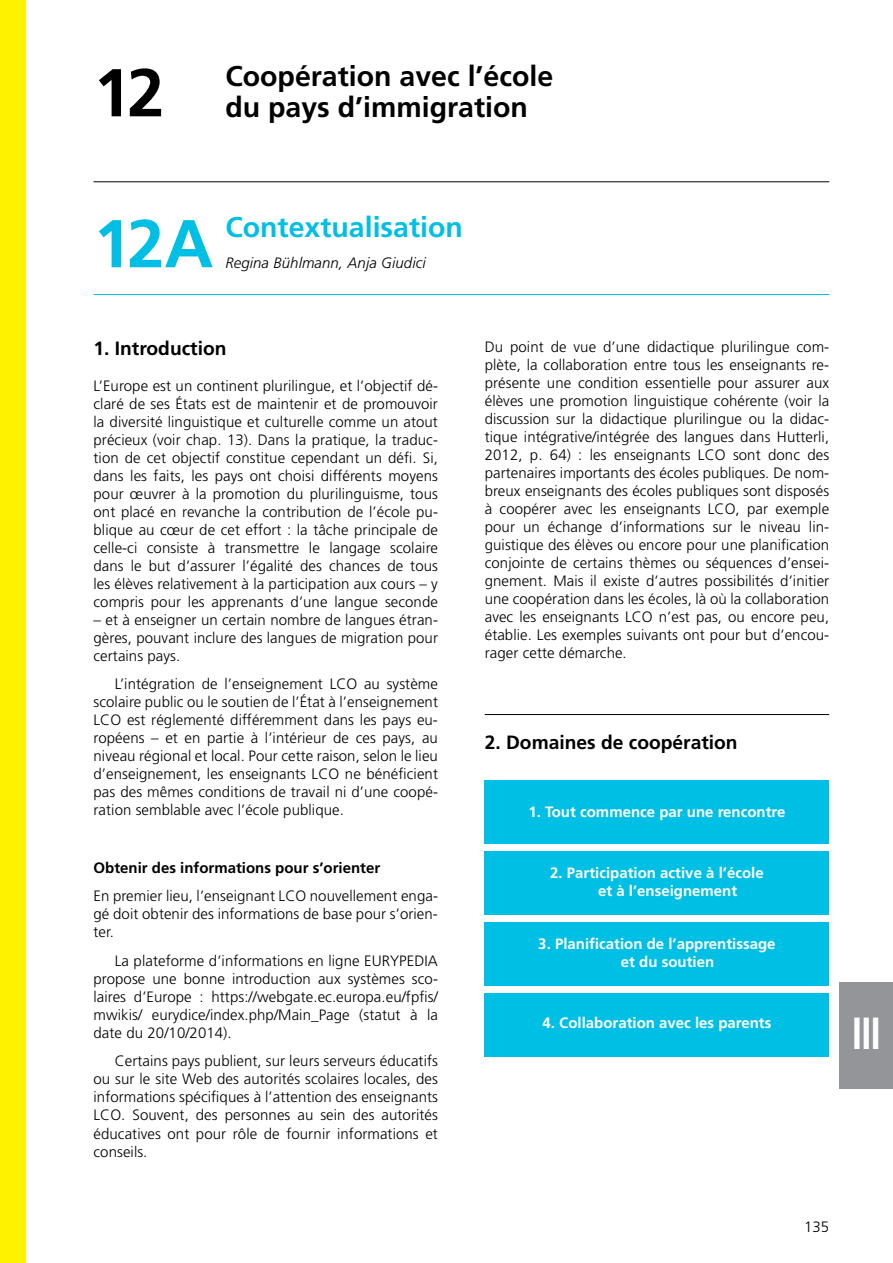
<style>
.page{position:relative;width:893px;height:1263px;background:#fff}
.page>*{position:absolute;margin:0;border:0;box-sizing:border-box;transform-origin:0 0}
.t1{font:700 67.5px "Frutiger";color:#00bfe4}
.t2{font:700 67.5px "Frutiger";color:#000}
.t3{font:700 condensed 45px "Frutiger";color:#fff;scale:.9 1}
.t4{font:700 28.5px "Frutiger";color:#000}
.t5{font:700 28.5px "Frutiger";color:#00bfe4}
.t6{font:700 19.2px "Frutiger LT Pro";color:#000}
.t7{font:300 15px/18px "Frutiger";letter-spacing:.005em;color:#000;text-align:justify}
.t8{font:700 15px/18px "Frutiger";color:#fff}
.t9{font:700 15px "Frutiger";color:#000}
.t10{font:italic 300 15px "Frutiger";letter-spacing:.005em;color:#000}
</style>
<div class="page">
<div style="left:0;top:0;width:26px;height:1263px;background:#fff200"></div>
<hr style="left:485px;top:714px;width:344px;height:1px;background:#000">
<hr style="left:94px;top:181px;width:735px;height:1px;background:#000">
<hr style="left:94px;top:294px;width:735px;height:1px;background:#00bfe4">
<div style="left:485px;top:780px;width:344px;height:63px;background:#00bfe4"></div>
<div style="left:485px;top:851px;width:344px;height:64px;background:#00bfe4"></div>
<div style="left:485px;top:922px;width:344px;height:64px;background:#00bfe4"></div>
<div style="left:485px;top:993px;width:344px;height:64px;background:#00bfe4"></div>
<div style="left:840px;top:982px;width:53px;height:107px;background:#939598"></div>
<h1 class="t2" style="left:94px;top:53px;width:73px">12</h1>
<h3 class="t4" style="left:225px;top:59px;width:329px">Coopération avec l’école</h3>
<h3 class="t4" style="left:225px;top:91px;width:304px">du pays d’immigration</h3>
<h1 class="t1" style="left:94px;top:204px;width:121px">12A</h1>
<h3 class="t5" style="left:225px;top:210px;width:239px">Contextualisation</h3>
<p class="t10" style="left:225px;top:254px;width:202px">Regina Bühlmann, Anja Giudici</p>
<p class="t6" style="left:94px;top:337px;width:134px">1. Introduction</p>
<p class="t7" style="left:94px;top:376px;width:346px">L’Europe est un continent plurilingue, et l’objectif dé&shy;claré de ses États est de maintenir et de promouvoir la diversité linguistique et culturelle comme un atout précieux (voir chap. 13). Dans la pratique, la traduc&shy;tion de cet objectif constitue cependant un défi. Si, dans les faits, les pays ont choisi différents moyens pour œuvrer à la promotion du plurilinguisme, tous ont placé en revanche la contribution de l’école pu&shy;blique au cœur de cet effort : la tâche principale de celle-ci consiste à transmettre le langage scolaire dans le but d’assurer l’égalité des chances de tous les élèves relativement à la participation aux cours – y compris pour les apprenants d’une langue seconde</p>
<p class="t7" style="left:94px;top:610px;width:346px">– et à enseigner un certain nombre de langues étran&shy;gères, pouvant inclure des langues de migration pour certains pays.</p>
<p class="t7" style="left:94px;top:675px;width:346px;text-indent:21px">L’intégration de l’enseignement LCO au système scolaire public ou le soutien de l’État à l’enseignement LCO est réglementé différemment dans les pays eu&shy;ropéens – et en partie à l’intérieur de ces pays, au niveau régional et local. Pour cette raison, selon le lieu d’enseignement, les enseignants LCO ne bénéficient pas des mêmes conditions de travail ni d’une coopé&shy;ration semblable avec l’école publique.</p>
<p class="t9" style="left:94px;top:858px;width:288px">Obtenir des informations pour s’orienter</p>
<p class="t7" style="left:94px;top:887px;width:346px">En premier lieu, l’enseignant LCO nouvellement enga&shy;gé doit obtenir des informations de base pour s’orien&shy;ter.</p>
<p class="t7" style="left:94px;top:952px;width:346px;text-indent:21px">La plateforme d’informations en ligne EURYPEDIA propose une bonne introduction aux systèmes sco&shy;laires d’Europe : https://webgate.ec.europa.eu/fpfis/ mwikis/ eurydice/index.php/Main_Page (statut à la date du 20/10/2014).</p>
<p class="t7" style="left:94px;top:1052px;width:346px;text-indent:21px">Certains pays publient, sur leurs serveurs éducatifs ou sur le site Web des autorités scolaires locales, des informations spécifiques à l’attention des enseignants LCO. Souvent, des personnes au sein des autorités éducatives ont pour rôle de fournir informations et conseils.</p>
<p class="t7" style="left:485px;top:338px;width:346px">Du point de vue d’une didactique plurilingue com&shy;plète, la collaboration entre tous les enseignants re&shy;présente une condition essentielle pour assurer aux élèves une promotion linguistique cohérente (voir la discussion sur la didactique plurilingue ou la didac&shy;tique intégrative/intégrée des langues dans Hutterli, 2012, p. 64) : les enseignants LCO sont donc des partenaires importants des écoles publiques. De nom&shy;breux enseignants des écoles publiques sont disposés à coopérer avec les enseignants LCO, par exemple pour un échange d’informations sur le niveau lin&shy;guistique des élèves ou encore pour une planification conjointe de certains thèmes ou séquences d’ensei&shy;gnement. Mais il existe d’autres possibilités d’initier une coopération dans les écoles, là où la collaboration avec les enseignants LCO n’est pas, ou encore peu, établie. Les exemples suivants ont pour but d’encou&shy;rager cette démarche.</p>
<p class="t6" style="left:485px;top:731px;width:254px">2. Domaines de coopération</p>
<p class="t8" style="left:528px;top:803px;width:259px">1. Tout commence par une rencontre</p>
<p class="t8" style="left:598px;top:864px;width:167px;text-indent:-48px">2. Participation active à l’école et à l’enseignement</p>
<p class="t8" style="left:621px;top:935px;width:156px;text-indent:-83px">3. Planification de l’apprentissage et du soutien</p>
<p class="t8" style="left:542px;top:1013px;width:230px">4. Collaboration avec les parents</p>
<h2 class="t3" style="left:851px;top:1007px;width:35px">III</h2>
<p class="t7" style="left:804px;top:1218px;width:27px">135</p>
</div>
